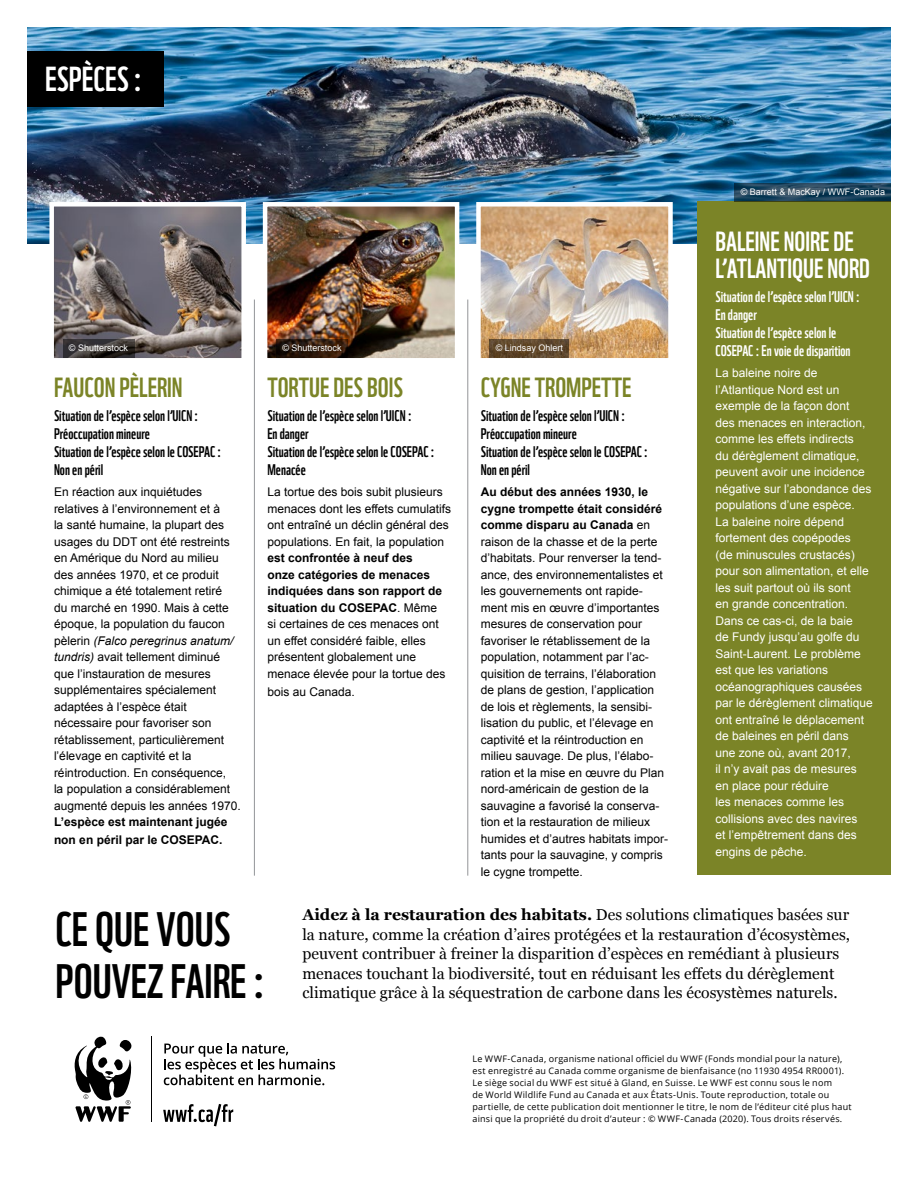
<style>
.page{position:relative;width:918px;height:1188px;background:#fff}
.page>*{position:absolute;margin:0;border:0;box-sizing:border-box;transform-origin:0 0}
.t1{font:47.1px/52.2px "WWF";color:#000}
.t2{font:33.75px "WWF";color:#fff}
.t3{font:27px "WWF";color:#7b8427}
.t4{font:27px/27px "WWF";color:#fff}
.t5{font:15.75px/19.5px "Georgia";color:#000}
.t6{font:15px/18px "WWF";color:#000}
.t7{font:15px/18px "WWF";color:#fff}
.t8{font:12px/16.5px "Arial";color:#000}
.t9{font:12px/16.5px "Arial";color:#fff}
.t10{font:700 12px/18px "Arial";color:#000}
.t11{font:9px/12px "Open Sans";letter-spacing:.025em;color:#000}
.t12{font:9px "Arial";color:#fff}
.s1{font-style:italic}
.s2{font-weight:700}
</style>
<div class="page">
<img style="left:27px;top:27px;width:864px;height:216px">
<img style="left:54px;top:207px;width:187px;height:151px">
<div style="left:49px;top:202px;width:197px;height:161px;border:4px solid #fff"></div>
<img style="left:268px;top:207px;width:186px;height:151px">
<div style="left:263px;top:202px;width:196px;height:161px;border:4px solid #fff"></div>
<img style="left:481px;top:207px;width:187px;height:151px">
<div style="left:476px;top:202px;width:197px;height:161px;border:4px solid #fff"></div>
<hr style="left:254px;top:300px;width:1px;height:576px;background:#939598">
<hr style="left:468px;top:300px;width:1px;height:576px;background:#939598">
<div style="left:698px;top:201px;width:193px;height:673px;background:#7b8427"></div>
<svg style="left:63px;top:339px;width:71px;height:18px"></svg>
<svg style="left:276px;top:339px;width:72px;height:18px"></svg>
<svg style="left:490px;top:339px;width:79px;height:18px"></svg>
<svg style="left:735px;top:183px;width:156px;height:18px;background:#20455d"></svg>
<svg style="left:163px;top:1104px;width:70px;height:22px"></svg>
<svg style="left:74px;top:1036px;width:58px;height:86px"></svg>
<hr style="left:151px;top:1037px;width:1px;height:85px;background:#000">
<svg style="left:164px;top:1043px;width:171px;height:42px"></svg>
<div style="left:27px;top:51px;width:137px;height:55px;background:#000"></div>
<h2 class="t2" style="left:45px;top:52px;width:98px">ESPÈCES :</h2>
<p class="t12" style="left:69px;top:342px;width:61px">© Shutterstock</p>
<p class="t12" style="left:282px;top:342px;width:61px">© Shutterstock</p>
<p class="t12" style="left:496px;top:342px;width:69px">© Lindsay Ohlert</p>
<h3 class="t3" style="left:54px;top:366px;width:130px">FAUCON PÈLERIN</h3>
<p class="t6" style="left:54px;top:405px;width:169px">Situation de l’espèce selon l’UICN :<br>Préoccupation mineure<br>Situation de l’espèce selon le COSEPAC :<br>Non en péril</p>
<p class="t8" style="left:54px;top:484px;width:188px">En réaction aux inquiétudes relatives à l’environnement et à<br>la santé humaine, la plupart des usages du DDT ont été restreints en Amérique du Nord au milieu des années 1970, et ce produit chimique a été totalement retiré<br>du marché en 1990. Mais à cette époque, la population du faucon pèlerin <span class="s1">(Falco peregrinus anatum/ tundris)</span> avait tellement diminué que l’instauration de mesures supplémentaires spécialement adaptées à l’espèce était nécessaire pour favoriser son rétablissement, particulièrement l’élevage en captivité et la réintroduction. En conséquence,<br>la population a considérablement augmenté depuis les années 1970.</p>
<p class="t10" style="left:54px;top:813px;width:175px">L’espèce est maintenant jugée non en péril par le COSEPAC.</p>
<h3 class="t3" style="left:267px;top:366px;width:137px">TORTUE DES BOIS</h3>
<p class="t6" style="left:267px;top:405px;width:169px">Situation de l’espèce selon l’UICN :<br>En danger<br>Situation de l’espèce selon le COSEPAC :<br>Menacée</p>
<p class="t8" style="left:267px;top:484px;width:185px">La tortue des bois subit plusieurs menaces dont les effets cumulatifs ont entraîné un déclin général des populations. En fait, la population</p>
<p class="t8" style="left:267px;top:550px;width:180px"><span class="s2">est confrontée à neuf des<br>onze catégories de menaces indiquées dans son rapport de situation du COSEPAC</span>. Même si certaines de ces menaces ont un effet considéré faible, elles présentent globalement une menace élevée pour la tortue des</p>
<p class="t8" style="left:267px;top:683px;width:89px">bois au Canada.</p>
<h3 class="t3" style="left:481px;top:366px;width:152px">CYGNE TROMPETTE</h3>
<p class="t6" style="left:481px;top:405px;width:169px">Situation de l’espèce selon l’UICN :<br>Préoccupation mineure<br>Situation de l’espèce selon le COSEPAC :<br>Non en péril</p>
<p class="t8" style="left:481px;top:484px;width:189px"><span class="s2">Au début des années 1930, le cygne trompette était considéré comme disparu au Canada</span> en raison de la chasse et de la perte d’habitats. Pour renverser la tend&shy;ance, des environnementalistes et les gouvernements ont rapide&shy;ment mis en œuvre d’importantes mesures de conservation pour favoriser le rétablissement de la population, notamment par l’ac&shy;quisition de terrains, l’élaboration de plans de gestion, l’application de lois et règlements, la sensibi&shy;lisation du public, et l’élevage en captivité et la réintroduction en milieu sauvage. De plus, l’élabo&shy;ration et la mise en œuvre du Plan nord-américain de gestion de la sauvagine a favorisé la conserva&shy;tion et la restauration de milieux humides et d’autres habitats impor&shy;tants pour la sauvagine, y compris le cygne trompette.</p>
<p class="t12" style="left:741px;top:186px;width:146px">© Barrett &amp; MacKay / WWF-Canada</p>
<h3 class="t4" style="left:716px;top:226px;width:156px">BALEINE NOIRE DE<br>L’ATLANTIQUE NORD</h3>
<p class="t7" style="left:716px;top:287px;width:146px">Situation de l’espèce selon l’UICN :<br>En danger<br>Situation de l’espèce selon le<br>COSEPAC : En voie de disparition</p>
<p class="t9" style="left:716px;top:365px;width:159px">La baleine noire de l’Atlantique Nord est un exemple de la façon dont<br>des menaces en interaction, comme les effets indirects<br>du dérèglement climatique, peuvent avoir une incidence négative sur l’abondance des populations d’une espèce.<br>La baleine noire dépend fortement des copépodes<br>(de minuscules crustacés) pour son alimentation, et elle les suit partout où ils sont<br>en grande concentration.<br>Dans ce cas-ci, de la baie<br>de Fundy jusqu’au golfe du<br>Saint-Laurent. Le problème est que les variations océanographiques causées par le dérèglement climatique ont entraîné le déplacement de baleines en péril dans<br>une zone où, avant 2017,<br>il n’y avait pas de mesures en place pour réduire<br>les menaces comme les collisions avec des navires<br>et l’empêtrement dans des engins de pêche.</p>
<h1 class="t1" style="left:56px;top:898px;width:211px">CE QUE VOUS<br>POUVEZ FAIRE :</h1>
<p class="t5" style="left:302px;top:905px;width:549px"><span class="s2">Aidez à la restauration des habitats.</span> Des solutions climatiques basées sur la nature, comme la création d’aires protégées et la restauration d’écosystèmes, peuvent contribuer à freiner la disparition d’espèces en remédiant à plusieurs menaces touchant la biodiversité, tout en réduisant les effets du dérèglement climatique grâce à la séquestration de carbone dans les écosystèmes naturels.</p>
<p class="t11" style="left:472px;top:1052px;width:381px">Le WWF-Canada, organisme national officiel du WWF (Fonds mondial pour la nature), est enregistré au Canada comme organisme de bienfaisance (no 11930 4954 RR0001).<br>Le siège social du WWF est situé à Gland, en Suisse. Le WWF est connu sous le nom<br>de World Wildlife Fund au Canada et aux États-Unis. Toute reproduction, totale ou partielle, de cette publication doit mentionner le titre, le nom de l’éditeur cité plus haut ainsi que la propriété du droit d’auteur : © WWF-Canada (2020). Tous droits réservés.</p>
</div>
